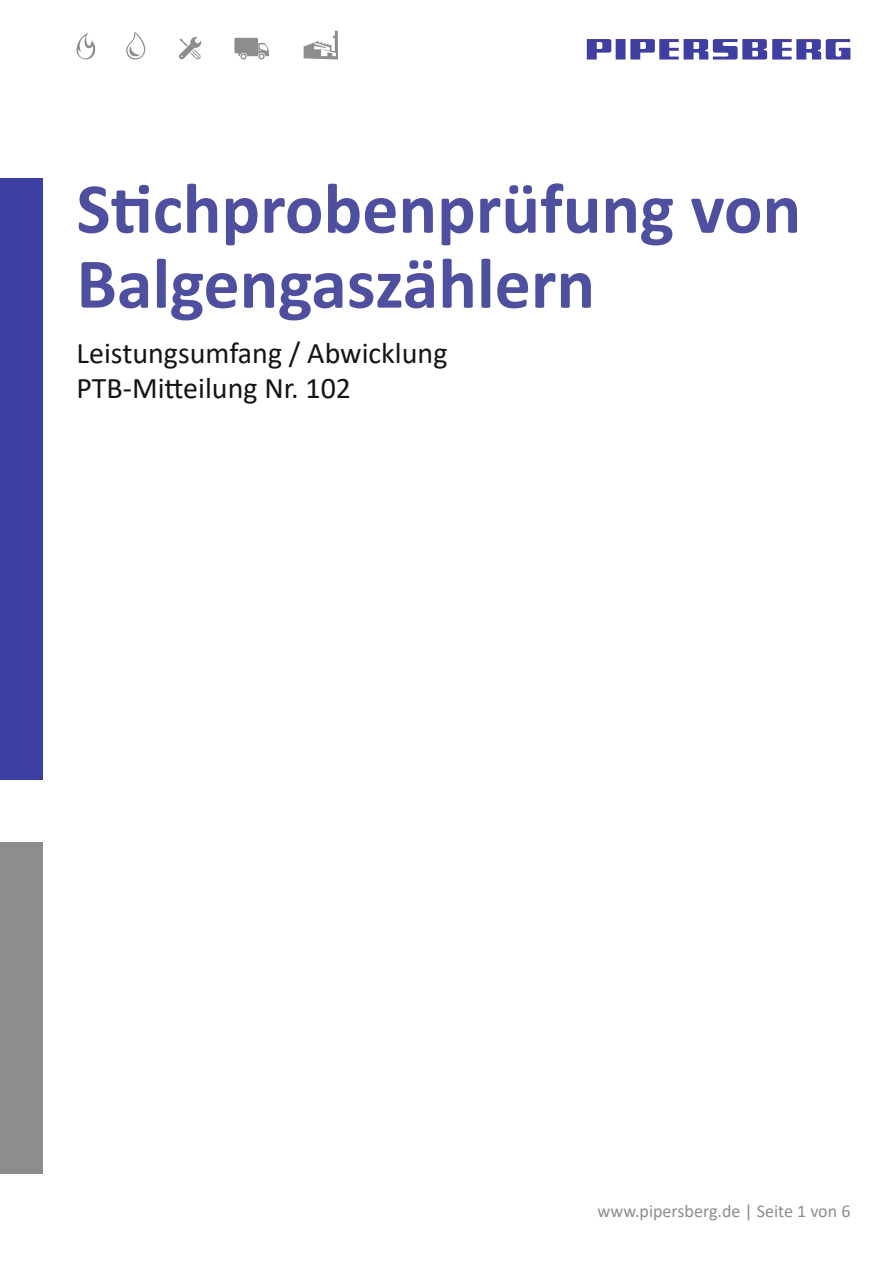
<style>
.page{position:relative;width:893px;height:1263px;background:#fff}
.page>*{position:absolute;margin:0;border:0;box-sizing:border-box;transform-origin:0 0}
.TITEL_H1{font:700 72px/75px "Calibri";color:#4e4f9f}
.TITEL_H2{font:30px "Calibri";color:#131413}
.t1{font:18px "Calibri";color:#8d8d8d}
</style>
<div class="page">
<svg style="left:77px;top:32px;width:19px;height:28px"></svg>
<svg style="left:126px;top:32px;width:20px;height:28px"></svg>
<svg style="left:179px;top:37px;width:22px;height:23px"></svg>
<svg style="left:234px;top:38px;width:36px;height:22px"></svg>
<svg style="left:304px;top:31px;width:34px;height:29px"></svg>
<svg style="left:587px;top:39px;width:263px;height:21px"></svg>
<div style="left:0;top:179px;width:43px;height:601px;background:#3d3fa2"></div>
<div style="left:0;top:842px;width:43px;height:332px;background:#8d8d8d"></div>
<p class="TITEL_H1" style="left:77px;top:170px;width:726px">Stichprobenprüfung von<br>Balgengaszählern</p>
<p class="TITEL_H2" style="left:77px;top:333px;width:372px">Leistungsumfang / Abwicklung</p>
<p class="TITEL_H2" style="left:77px;top:367px;width:276px">PTB-Mitteilung Nr. 102</p>
<p class="t1" style="left:597px;top:1198px;width:254px">www.pipersberg.de | Seite 1 von 6</p>
</div>
